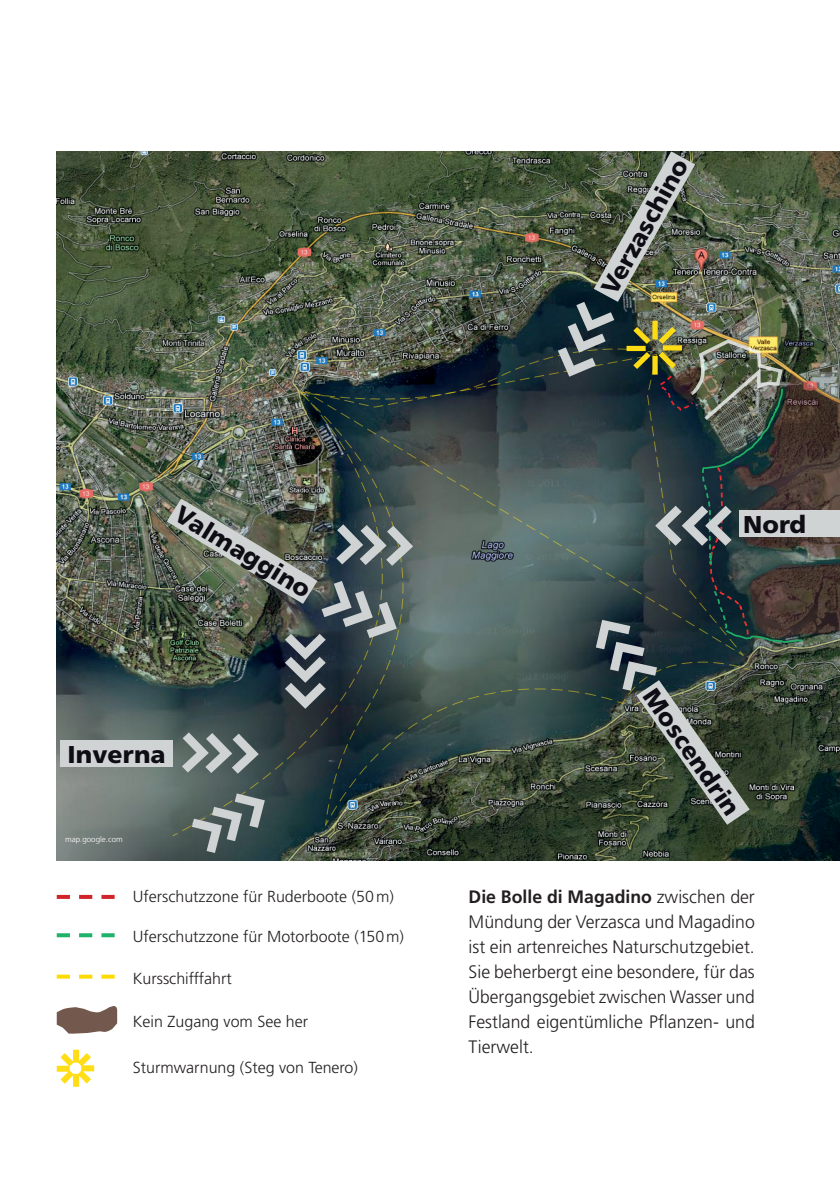
<style>
.page{position:relative;width:840px;height:1191px;background:#fff}
.page>*{position:absolute;margin:0;border:0;box-sizing:border-box;transform-origin:0 0}
.t1{font:900 24.6px "Frutiger LT";color:#0e0c14}
.t2{font:900 24.4px "Frutiger LT";color:#0e0c14}
.t3{font:900 24.2px "Frutiger LT";color:#0e0c14}
.t4{font:300 18px/25px "Frutiger LT";color:#231f20;text-align:justify}
.t5{font:300 16px "Frutiger LT";color:#231f20}
.t6{font:300 8px "Frutiger LT";color:#fff}
.s1{font-weight:700}
</style>
<div class="page">
<img style="left:57px;top:152px;width:782px;height:709px">
<img style="left:803px;top:365px;width:36px;height:274px">
<div style="left:738px;top:510px;width:101px;height:27px;background:#d0d3d3"></div>
<div style="left:60px;top:740px;width:113px;height:27px;background:#d0d3d3"></div>
<img style="left:167px;top:152px;width:636px;height:701px">
<svg style="left:57px;top:895px;width:58px;height:4px"></svg>
<svg style="left:57px;top:933px;width:58px;height:4px"></svg>
<svg style="left:56px;top:1049px;width:39px;height:38px"></svg>
<svg style="left:57px;top:1006px;width:60px;height:27px"></svg>
<svg style="left:57px;top:974px;width:58px;height:4px"></svg>
<h1 class="t1" style="left:595px;top:285px;width:152px;rotate:-61deg">Verzaschino</h1>
<h2 class="t2" style="left:185px;top:499px;width:155px;rotate:31deg">Valmaggino</h2>
<h3 class="t3" style="left:68px;top:740px;width:100px">Inverna</h3>
<p class="t6" style="left:65px;top:835px;width:59px">map.google.com</p>
<p class="t5" style="left:133px;top:887px;width:262px">Uferschutzzone für Ruderboote (50m)</p>
<p class="t5" style="left:133px;top:927px;width:272px">Uferschutzzone für Motorboote (150m)</p>
<p class="t5" style="left:133px;top:969px;width:100px">Kursschifffahrt</p>
<p class="t5" style="left:133px;top:1012px;width:177px">Kein Zugang vom See her</p>
<p class="t5" style="left:133px;top:1058px;width:226px">Sturmwarnung (Steg von Tenero)</p>
<h3 class="t3" style="left:742px;top:510px;width:64px">Nord</h3>
<h1 class="t1" style="left:660px;top:683px;width:150px;rotate:55deg">Moscendrin</h1>
<p class="t4" style="left:468px;top:884px;width:287px"><span class="s1">Die Bolle di Magadino</span> zwischen der Mündung der Verzasca und Magadino ist ein artenreiches Naturschutzgebiet.<br>Sie beherbergt eine besondere, für das Übergangsgebiet zwischen Wasser und Festland eigentümliche Pflanzen- und Tierwelt.</p>
</div>
